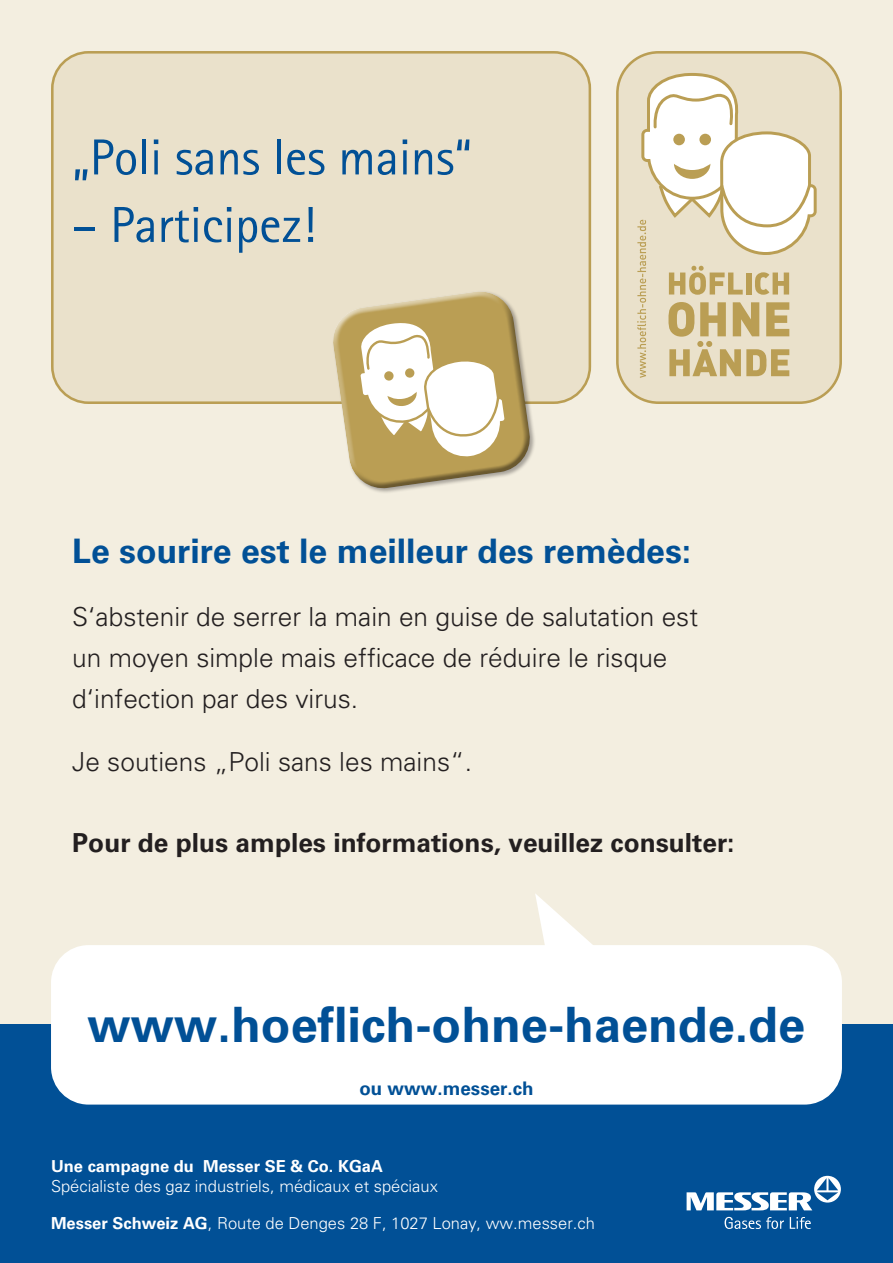
<style>
.page{position:relative;width:893px;height:1263px;background:#f3eee0}
.page>*{position:absolute;margin:0;border:0;box-sizing:border-box;transform-origin:0 0}
.t1{font:50.62px "Rotis Sans Serif";letter-spacing:-.005em;color:#015096}
.t2{font:700 48.75px "Univers LTCE";color:#015096}
.t3{font:700 33.75px "Univers LTCE";color:#015096}
.t4{font:300 26.25px/41.2px "Univers LTCE";color:#231f20}
.t5{font:700 26.25px "Univers LTCE";color:#231f20}
.t6{font:700 18.75px "Univers LTCE";color:#015096}
.t7{font:300 16.5px "Univers LTCE";color:#fff}
.t8{font:700 16.5px "Univers LTCE";color:#fff}
.s1{font-weight:700}
</style>
<div class="page">
<div style="left:0;top:1025px;width:893px;height:238px;background:#015096"></div>
<div style="left:51px;top:945px;width:791px;height:159px;background:#fff;border-radius:37px"></div>
<svg style="left:535px;top:894px;width:58px;height:51px"></svg>
<div style="left:52px;top:52px;width:538px;height:351px;background:#eae1cb;border-radius:36px"></div>
<div style="left:51px;top:51px;width:540px;height:353px;border:3px solid #ba9e54;border-radius:36px"></div>
<div style="left:617px;top:52px;width:224px;height:351px;background:#eae1cb;border-radius:41px"></div>
<div style="left:616px;top:51px;width:226px;height:353px;border:3px solid #ba9e54;border-radius:41px"></div>
<svg style="left:637px;top:73px;width:180px;height:305px"></svg>
<svg style="left:327px;top:292px;width:208px;height:201px"></svg>
<svg style="left:725px;top:1217px;width:86px;height:12px"></svg>
<svg style="left:687px;top:1176px;width:154px;height:34px"></svg>
<h1 class="t1" style="left:72px;top:127px;width:401px">„Poli sans les mains“</h1>
<h1 class="t1" style="left:72px;top:195px;width:245px">– Participez!</h1>
<p class="t3" style="left:72px;top:532px;width:620px">Le sourire est le meilleur des remèdes:</p>
<p class="t4" style="left:72px;top:596px;width:627px">S‘abstenir de serrer la main en guise de salutation est un moyen simple mais efficace de réduire le risque d‘infection par des virus.</p>
<p class="t4" style="left:72px;top:741px;width:401px">Je soutiens „Poli sans les mains“.</p>
<p class="t5" style="left:72px;top:827px;width:664px">Pour de plus amples informations, veuillez consulter:</p>
<h2 class="t2" style="left:88px;top:996px;width:719px">www.hoeflich-ohne-haende.de</h2>
<p class="t6" style="left:359px;top:1077px;width:175px">ou www.messer.ch</p>
<p class="t8" style="left:51px;top:1156px;width:333px">Une campagne du Messer SE &amp; Co. KGaA</p>
<p class="t7" style="left:51px;top:1176px;width:388px">Spécialiste des gaz industriels, médicaux et spéciaux</p>
<p class="t7" style="left:51px;top:1213px;width:545px"><span class="s1">Messer Schweiz AG</span>, Route de Denges 28 F, 1027 Lonay, ww.messer.ch</p>
</div>
